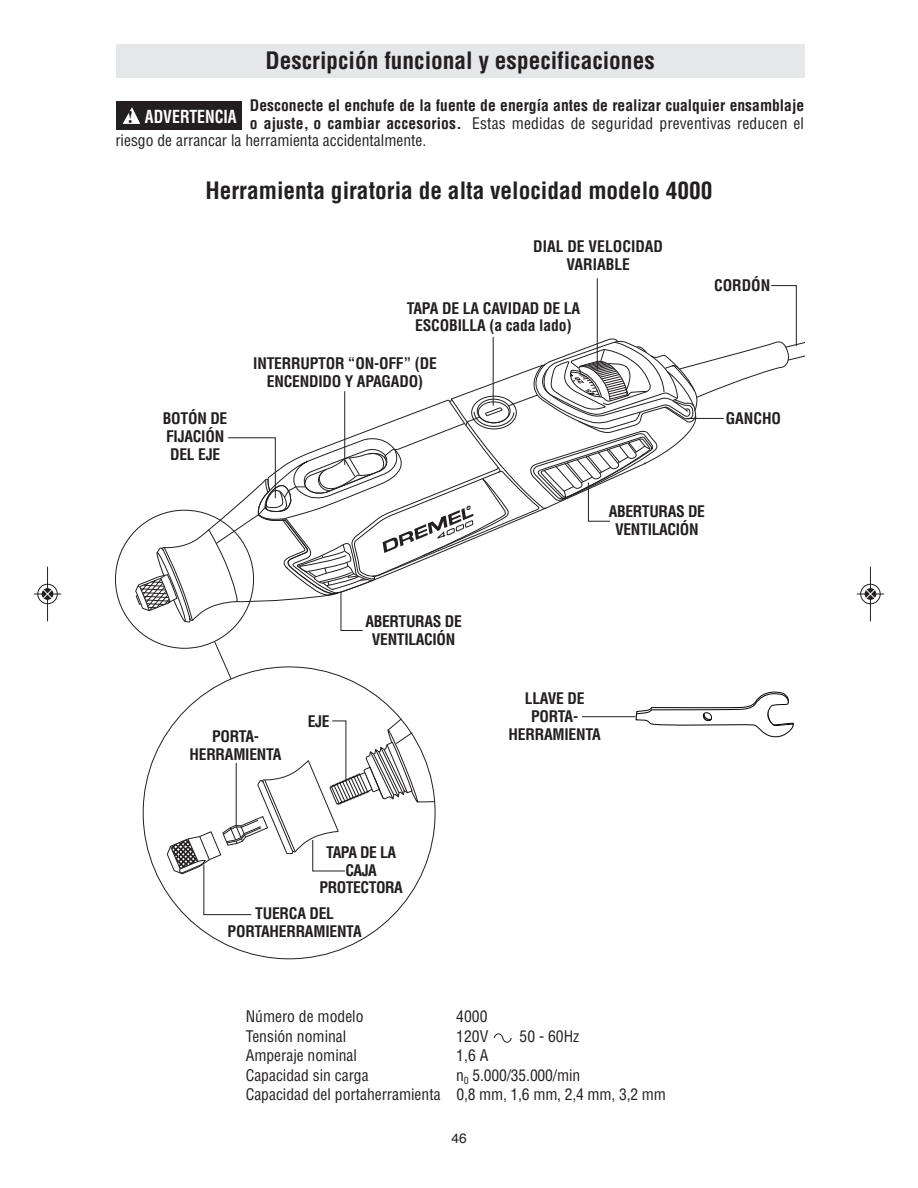
<style>
.page{position:relative;width:918px;height:1188px;background:#fff}
.page>*{position:absolute;margin:0;border:0;box-sizing:border-box;transform-origin:0 0}
.t1{font:700 condensed 23.4px "Helvetica";color:#231f20}
.t2{font:700 condensed 17.55px "Helvetica";color:#fff;scale:.9 1}
.t3{font:700 condensed 15.6px/17.5px "Helvetica";letter-spacing:-.015em;color:#231f20;text-align:center}
.t4{font:condensed 15.6px/19.5px "Helvetica";color:#231f20}
.t5{font:13.65px "Helvetica";color:#231f20}
.s1{font-weight:700}
.s2{font-family:"Times";font-stretch:normal;color:#231f20}
</style>
<div class="page">
<div style="left:117px;top:101px;width:125px;height:29px;background:#231f20"></div>
<svg style="left:123px;top:107px;width:17px;height:17px"></svg>
<svg style="left:493px;top:1033px;width:19px;height:10px"></svg>
<div style="left:116px;top:44px;width:688px;height:34px;background:#e6e7e9"></div>
<svg style="left:214px;top:641px;width:18px;height:39px"></svg>
<svg style="left:635px;top:691px;width:159px;height:47px"></svg>
<hr style="left:582px;top:716px;width:53px;height:1px;background:#231f20">
<hr style="left:597px;top:278px;width:1px;height:92px;background:#231f20">
<svg style="left:166px;top:717px;width:270px;height:199px"></svg>
<hr style="left:236px;top:763px;width:1px;height:62px;background:#231f20">
<div style="left:37px;top:584px;width:21px;height:20px;border:1px solid #fff;border-radius:50%"></div>
<hr style="left:47px;top:567px;width:1px;height:54px;background:#231f20">
<div style="left:38px;top:584px;width:20px;height:20px;border:1px solid #231f20;border-radius:50%"></div>
<svg style="left:34px;top:589px;width:27px;height:10px"></svg>
<div style="left:860px;top:584px;width:21px;height:20px;border:1px solid #fff;border-radius:50%"></div>
<hr style="left:870px;top:567px;width:1px;height:54px;background:#231f20">
<div style="left:860px;top:584px;width:20px;height:20px;border:1px solid #231f20;border-radius:50%"></div>
<svg style="left:857px;top:589px;width:27px;height:10px"></svg>
<svg style="left:135px;top:285px;width:669px;height:346px"></svg>
<h1 class="t1" style="left:266px;top:52px;width:391px">Descripción funcional y especificaciones</h1>
<p class="t3" style="left:250px;top:98px;width:556px">Desconecte el enchufe de la fuente de energía antes de realizar cualquier ensamblaje</p>
<p class="t4" style="left:250px;top:115px;width:556px"><span class="s1">o ajuste, o cambiar accesorios.</span> Estas medidas de seguridad preventivas reducen el</p>
<p class="t4" style="left:115px;top:132px;width:312px">riesgo de arrancar la herramienta accidentalmente.</p>
<p class="t2" style="left:128px;top:110px;width:123px"><span class="s2">!</span> ADVERTENCIA</p>
<h1 class="t1" style="left:206px;top:182px;width:509px">Herramienta giratoria de alta velocidad modelo 4000</h1>
<p class="t3" style="left:163px;top:411px;width:66px;text-align:left">BOTÓN DE<br>FIJACIÓN<br>DEL EJE</p>
<p class="t3" style="left:533px;top:239px;width:132px">DIAL DE VELOCIDAD<br>VARIABLE</p>
<p class="t3" style="left:407px;top:301px;width:175px">TAPA DE LA CAVIDAD DE LA<br>ESCOBILLA (a cada lado)</p>
<p class="t3" style="left:253px;top:356px;width:185px">INTERRUPTOR “ON-OFF” (DE<br>ENCENDIDO Y APAGADO)</p>
<p class="t3" style="left:714px;top:277px;width:58px">CORDÓN</p>
<p class="t3" style="left:726px;top:411px;width:57px">GANCHO</p>
<p class="t3" style="left:609px;top:504px;width:98px">ABERTURAS DE<br>VENTILACIÓN</p>
<p class="t3" style="left:189px;top:729px;width:94px">PORTA -<br>HERRA MIENTA</p>
<p class="t3" style="left:308px;top:714px;width:24px">EJE</p>
<p class="t3" style="left:365px;top:614px;width:98px">ABERTURAS DE<br>VENTILACIÓN</p>
<p class="t3" style="left:509px;top:691px;width:94px">LLAVE DE<br>PORTA-<br>HERRAMIENTA</p>
<p class="t3" style="left:320px;top:845px;width:85px">TAPA DE LA<br>CAJA<br>PROTECTORA</p>
<p class="t3" style="left:228px;top:906px;width:136px">TUERCA DEL<br>PORTA HERRA MIENTA</p>
<p class="t4" style="left:246px;top:1008px;width:119px">Número de modelo</p>
<p class="t4" style="left:456px;top:1008px;width:33px">4000</p>
<p class="t4" style="left:246px;top:1028px;width:102px">Tensión nominal</p>
<p class="t4" style="left:456px;top:1028px;width:34px">120V</p>
<p class="t4" style="left:520px;top:1028px;width:61px">50 - 60Hz</p>
<p class="t4" style="left:246px;top:1047px;width:113px">Amperaje nominal</p>
<p class="t4" style="left:456px;top:1047px;width:34px">1,6 A</p>
<p class="t4" style="left:246px;top:1067px;width:125px">Capacidad sin carga</p>
<p class="t4" style="left:246px;top:1067px;width:422px;text-indent:211px">n<sub>0</sub> 5.000/35.000/min<br>Capacidad del portaherramienta 0,8 mm, 1,6 mm, 2,4 mm, 3,2 mm</p>
<p class="t5" style="left:451px;top:1133px;width:17px">46</p>
</div>
